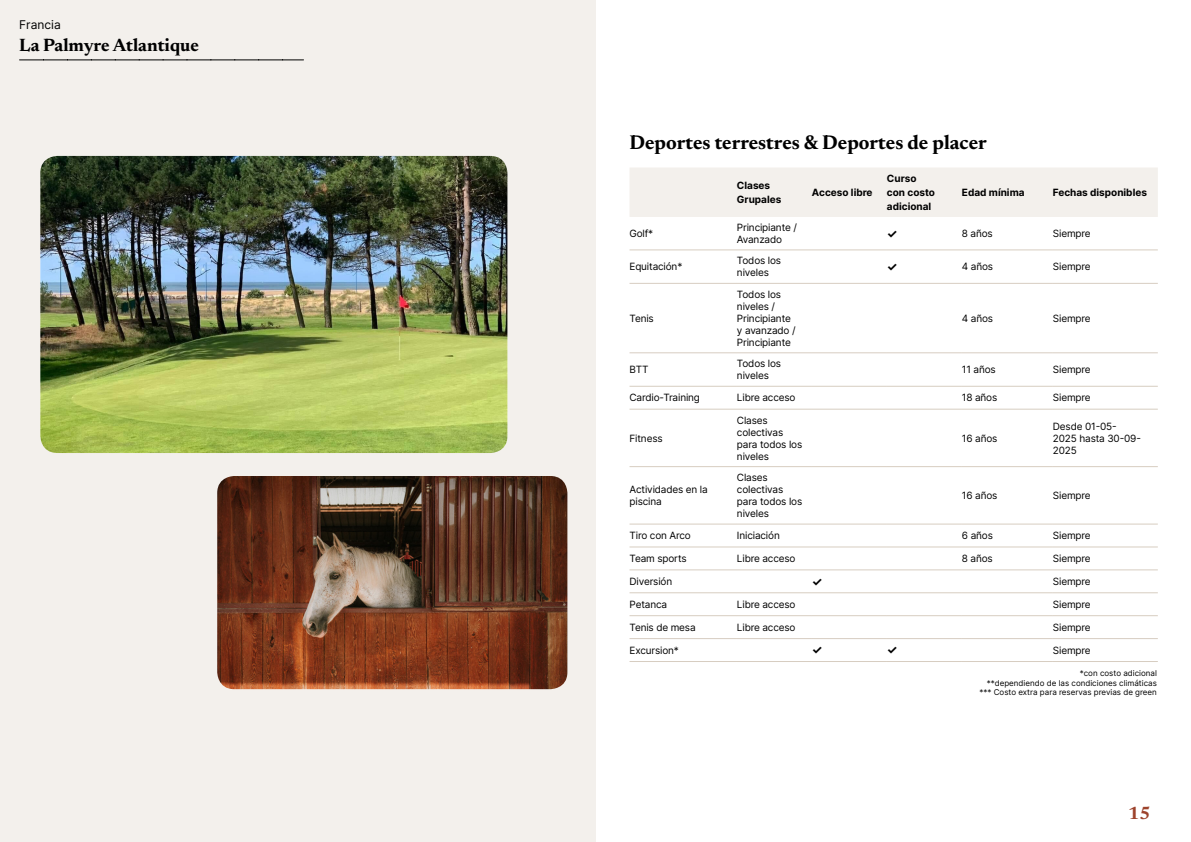
<style>
.page{position:relative;width:1191px;height:842px;background:#fff}
.page>*{position:absolute;margin:0;border:0;box-sizing:border-box;transform-origin:0 0}
.t1{font:700 20px "Newsreader 24 pt";color:#000}
.t2{font:700 18px "Newsreader 24 pt";color:#000}
.t3{font:700 18px "Newsreader 24 pt";color:#9d432c}
.t4{font:12px "Inter";color:#000}
.t5{font:700 12px "Inter";color:#000}
.t6{font:10px/12px "Inter";letter-spacing:-.015em;color:#000}
.t7{font:700 10px/14px "Inter";color:#000}
.t8{font:8px/9.6px "Inter";color:#000;text-align:right}
</style>
<div class="page">
<div style="left:0;top:0;width:595px;height:842px;background:#f3f0ec"></div>
<img style="left:40px;top:156px;width:467px;height:297px">
<img style="left:217px;top:476px;width:350px;height:213px">
<svg style="left:20px;top:60px;width:283px;height:1px"></svg>
<div style="left:630px;top:168px;width:527px;height:49px;background:#f3f0ec"></div>
<hr style="left:629px;top:249px;width:108px;height:1px;background:#d7cdc1">
<hr style="left:737px;top:249px;width:75px;height:1px;background:#d7cdc1">
<hr style="left:812px;top:249px;width:75px;height:1px;background:#d7cdc1">
<hr style="left:887px;top:249px;width:75px;height:1px;background:#d7cdc1">
<hr style="left:962px;top:249px;width:91px;height:1px;background:#d7cdc1">
<hr style="left:1053px;top:249px;width:104px;height:1px;background:#d7cdc1">
<hr style="left:629px;top:283px;width:108px;height:1px;background:#d7cdc1">
<hr style="left:737px;top:283px;width:75px;height:1px;background:#d7cdc1">
<hr style="left:812px;top:283px;width:75px;height:1px;background:#d7cdc1">
<hr style="left:887px;top:283px;width:75px;height:1px;background:#d7cdc1">
<hr style="left:962px;top:283px;width:91px;height:1px;background:#d7cdc1">
<hr style="left:1053px;top:283px;width:104px;height:1px;background:#d7cdc1">
<hr style="left:629px;top:352px;width:108px;height:1px;background:#d7cdc1">
<hr style="left:737px;top:352px;width:75px;height:1px;background:#d7cdc1">
<hr style="left:812px;top:352px;width:75px;height:1px;background:#d7cdc1">
<hr style="left:887px;top:352px;width:75px;height:1px;background:#d7cdc1">
<hr style="left:962px;top:352px;width:91px;height:1px;background:#d7cdc1">
<hr style="left:1053px;top:352px;width:104px;height:1px;background:#d7cdc1">
<hr style="left:629px;top:386px;width:108px;height:1px;background:#d7cdc1">
<hr style="left:737px;top:386px;width:75px;height:1px;background:#d7cdc1">
<hr style="left:812px;top:386px;width:75px;height:1px;background:#d7cdc1">
<hr style="left:887px;top:386px;width:75px;height:1px;background:#d7cdc1">
<hr style="left:962px;top:386px;width:91px;height:1px;background:#d7cdc1">
<hr style="left:1053px;top:386px;width:104px;height:1px;background:#d7cdc1">
<hr style="left:629px;top:409px;width:108px;height:1px;background:#d7cdc1">
<hr style="left:737px;top:409px;width:75px;height:1px;background:#d7cdc1">
<hr style="left:812px;top:409px;width:75px;height:1px;background:#d7cdc1">
<hr style="left:887px;top:409px;width:75px;height:1px;background:#d7cdc1">
<hr style="left:962px;top:409px;width:91px;height:1px;background:#d7cdc1">
<hr style="left:1053px;top:409px;width:104px;height:1px;background:#d7cdc1">
<hr style="left:629px;top:466px;width:108px;height:1px;background:#d7cdc1">
<hr style="left:737px;top:466px;width:75px;height:1px;background:#d7cdc1">
<hr style="left:812px;top:466px;width:75px;height:1px;background:#d7cdc1">
<hr style="left:887px;top:466px;width:75px;height:1px;background:#d7cdc1">
<hr style="left:962px;top:466px;width:91px;height:1px;background:#d7cdc1">
<hr style="left:1053px;top:466px;width:104px;height:1px;background:#d7cdc1">
<hr style="left:629px;top:524px;width:108px;height:1px;background:#d7cdc1">
<hr style="left:737px;top:524px;width:75px;height:1px;background:#d7cdc1">
<hr style="left:812px;top:524px;width:75px;height:1px;background:#d7cdc1">
<hr style="left:887px;top:524px;width:75px;height:1px;background:#d7cdc1">
<hr style="left:962px;top:524px;width:91px;height:1px;background:#d7cdc1">
<hr style="left:1053px;top:524px;width:104px;height:1px;background:#d7cdc1">
<hr style="left:629px;top:546px;width:108px;height:1px;background:#d7cdc1">
<hr style="left:737px;top:546px;width:75px;height:1px;background:#d7cdc1">
<hr style="left:812px;top:546px;width:75px;height:1px;background:#d7cdc1">
<hr style="left:887px;top:546px;width:75px;height:1px;background:#d7cdc1">
<hr style="left:962px;top:546px;width:91px;height:1px;background:#d7cdc1">
<hr style="left:1053px;top:546px;width:104px;height:1px;background:#d7cdc1">
<hr style="left:629px;top:569px;width:108px;height:1px;background:#d7cdc1">
<hr style="left:737px;top:569px;width:75px;height:1px;background:#d7cdc1">
<hr style="left:812px;top:569px;width:75px;height:1px;background:#d7cdc1">
<hr style="left:887px;top:569px;width:75px;height:1px;background:#d7cdc1">
<hr style="left:962px;top:569px;width:91px;height:1px;background:#d7cdc1">
<hr style="left:1053px;top:569px;width:104px;height:1px;background:#d7cdc1">
<hr style="left:629px;top:592px;width:108px;height:1px;background:#d7cdc1">
<hr style="left:737px;top:592px;width:75px;height:1px;background:#d7cdc1">
<hr style="left:812px;top:592px;width:75px;height:1px;background:#d7cdc1">
<hr style="left:887px;top:592px;width:75px;height:1px;background:#d7cdc1">
<hr style="left:962px;top:592px;width:91px;height:1px;background:#d7cdc1">
<hr style="left:1053px;top:592px;width:104px;height:1px;background:#d7cdc1">
<hr style="left:629px;top:615px;width:108px;height:1px;background:#d7cdc1">
<hr style="left:737px;top:615px;width:75px;height:1px;background:#d7cdc1">
<hr style="left:812px;top:615px;width:75px;height:1px;background:#d7cdc1">
<hr style="left:887px;top:615px;width:75px;height:1px;background:#d7cdc1">
<hr style="left:962px;top:615px;width:91px;height:1px;background:#d7cdc1">
<hr style="left:1053px;top:615px;width:104px;height:1px;background:#d7cdc1">
<hr style="left:629px;top:638px;width:108px;height:1px;background:#d7cdc1">
<hr style="left:737px;top:638px;width:75px;height:1px;background:#d7cdc1">
<hr style="left:812px;top:638px;width:75px;height:1px;background:#d7cdc1">
<hr style="left:887px;top:638px;width:75px;height:1px;background:#d7cdc1">
<hr style="left:962px;top:638px;width:91px;height:1px;background:#d7cdc1">
<hr style="left:1053px;top:638px;width:104px;height:1px;background:#d7cdc1">
<hr style="left:629px;top:661px;width:108px;height:1px;background:#d7cdc1">
<hr style="left:737px;top:661px;width:75px;height:1px;background:#d7cdc1">
<hr style="left:812px;top:661px;width:75px;height:1px;background:#d7cdc1">
<hr style="left:887px;top:661px;width:75px;height:1px;background:#d7cdc1">
<hr style="left:962px;top:661px;width:91px;height:1px;background:#d7cdc1">
<hr style="left:1053px;top:661px;width:104px;height:1px;background:#d7cdc1">
<p class="t4" style="left:19px;top:15px;width:43px">Francia</p>
<h2 class="t2" style="left:19px;top:32px;width:181px">La Palmyre Atlantique</h2>
<h1 class="t1" style="left:629px;top:128px;width:359px">Deportes terrestres &amp; Deportes de placer</h1>
<p class="t7" style="left:737px;top:178px;width:46px">Clases<br>Grupales</p>
<p class="t7" style="left:812px;top:185px;width:62px">Acceso libre</p>
<p class="t7" style="left:887px;top:171px;width:50px">Curso con costo adicional</p>
<p class="t7" style="left:962px;top:185px;width:64px">Edad mínima</p>
<p class="t7" style="left:1053px;top:185px;width:96px">Fechas disponibles</p>
<p class="t6" style="left:629px;top:227px;width:25px">Golf*</p>
<p class="t6" style="left:737px;top:221px;width:62px">Principiante /<br>Avanzado</p>
<p class="t5" style="left:887px;top:224px;width:12px">✓</p>
<p class="t6" style="left:962px;top:227px;width:32px">8 años</p>
<p class="t6" style="left:1053px;top:227px;width:39px">Siempre</p>
<p class="t6" style="left:629px;top:260px;width:54px">Equitación*</p>
<p class="t6" style="left:737px;top:254px;width:46px">Todos los niveles</p>
<p class="t5" style="left:887px;top:258px;width:12px">✓</p>
<p class="t6" style="left:962px;top:260px;width:33px">4 años</p>
<p class="t6" style="left:1053px;top:260px;width:39px">Siempre</p>
<p class="t6" style="left:629px;top:312px;width:26px">Tenis</p>
<p class="t6" style="left:737px;top:288px;width:60px">Todos los niveles /<br>Principiante y avanzado /<br>Principiante</p>
<p class="t6" style="left:962px;top:312px;width:33px">4 años</p>
<p class="t6" style="left:1053px;top:312px;width:39px">Siempre</p>
<p class="t6" style="left:629px;top:363px;width:21px">BTT</p>
<p class="t6" style="left:737px;top:357px;width:46px">Todos los niveles</p>
<p class="t6" style="left:962px;top:363px;width:35px">11 años</p>
<p class="t6" style="left:1053px;top:363px;width:39px">Siempre</p>
<p class="t6" style="left:629px;top:391px;width:72px">Cardio-Training</p>
<p class="t6" style="left:737px;top:391px;width:60px">Libre acceso</p>
<p class="t6" style="left:962px;top:391px;width:37px">18 años</p>
<p class="t6" style="left:1053px;top:391px;width:39px">Siempre</p>
<p class="t6" style="left:629px;top:432px;width:35px">Fitness</p>
<p class="t6" style="left:737px;top:414px;width:67px">Clases colectivas para todos los niveles</p>
<p class="t6" style="left:962px;top:432px;width:37px">16 años</p>
<p class="t6" style="left:1053px;top:420px;width:90px">Desde 01-05-<br>2025 hasta 30-09-<br>2025</p>
<p class="t6" style="left:629px;top:483px;width:80px">Actividades en la piscina</p>
<p class="t6" style="left:737px;top:471px;width:67px">Clases colectivas para todos los niveles</p>
<p class="t6" style="left:962px;top:489px;width:37px">16 años</p>
<p class="t6" style="left:1053px;top:489px;width:39px">Siempre</p>
<p class="t6" style="left:629px;top:529px;width:63px">Tiro con Arco</p>
<p class="t6" style="left:737px;top:529px;width:44px">Iniciación</p>
<p class="t6" style="left:962px;top:529px;width:32px">6 años</p>
<p class="t6" style="left:1053px;top:529px;width:39px">Siempre</p>
<p class="t6" style="left:629px;top:552px;width:59px">Team sports</p>
<p class="t6" style="left:737px;top:552px;width:60px">Libre acceso</p>
<p class="t6" style="left:962px;top:552px;width:32px">8 años</p>
<p class="t6" style="left:1053px;top:552px;width:39px">Siempre</p>
<p class="t6" style="left:629px;top:575px;width:44px">Diversión</p>
<p class="t5" style="left:812px;top:573px;width:12px">✓</p>
<p class="t6" style="left:1053px;top:575px;width:39px">Siempre</p>
<p class="t6" style="left:629px;top:598px;width:39px">Petanca</p>
<p class="t6" style="left:737px;top:598px;width:60px">Libre acceso</p>
<p class="t6" style="left:1053px;top:598px;width:39px">Siempre</p>
<p class="t6" style="left:629px;top:621px;width:68px">Tenis de mesa</p>
<p class="t6" style="left:737px;top:621px;width:60px">Libre acceso</p>
<p class="t6" style="left:1053px;top:621px;width:39px">Siempre</p>
<p class="t6" style="left:629px;top:644px;width:51px">Excursion*</p>
<p class="t5" style="left:812px;top:641px;width:12px">✓</p>
<p class="t5" style="left:887px;top:641px;width:12px">✓</p>
<p class="t6" style="left:1053px;top:644px;width:39px">Siempre</p>
<p class="t8" style="left:979px;top:668px;width:179px">*con costo adicional<br>**dependiendo de las condiciones climáticas *** Costo extra para reservas previas de green</p>
<h2 class="t3" style="left:1128px;top:800px;width:24px">15</h2>
</div>
